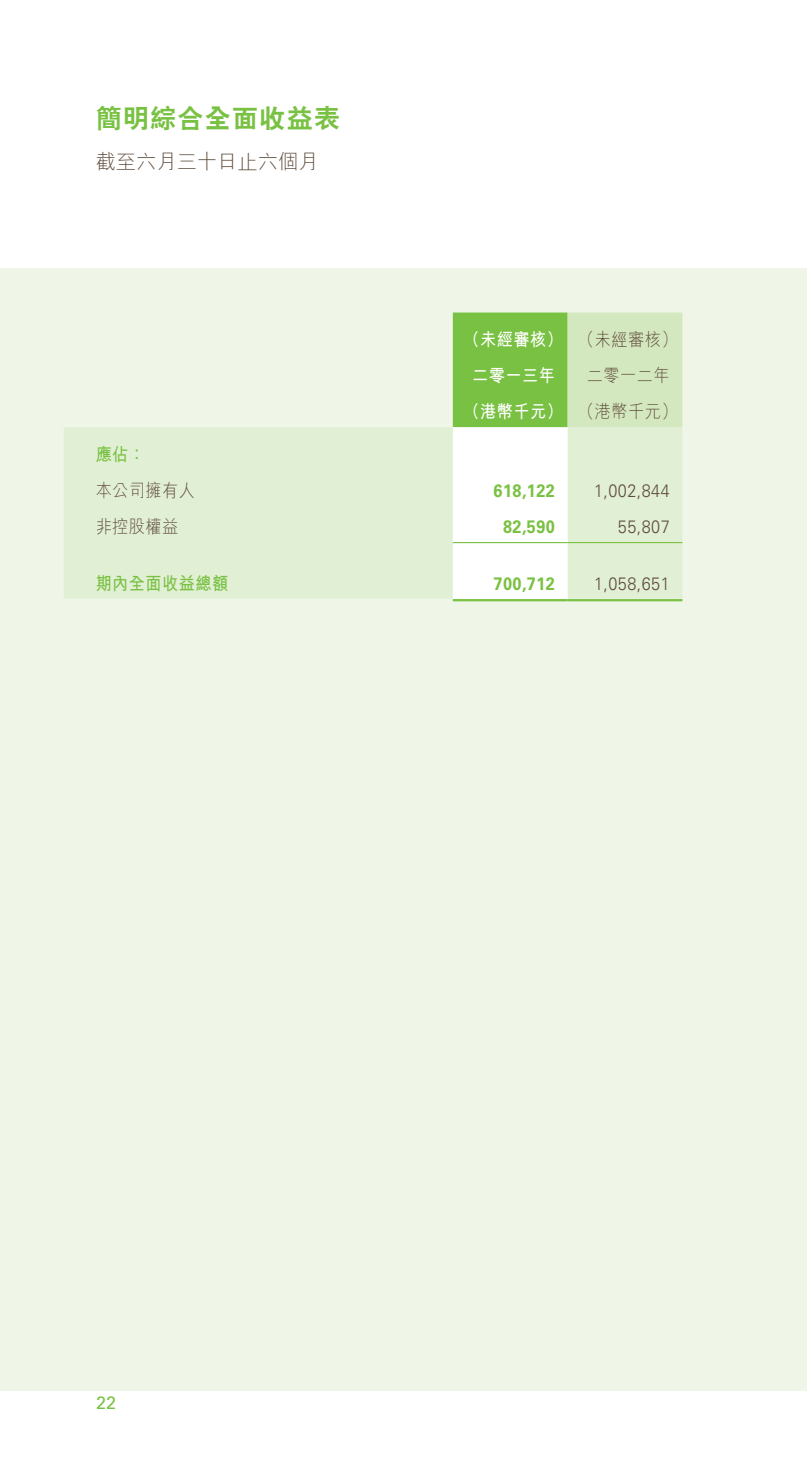
<style>
.page{position:relative;width:810px;height:1467px;background:#fff}
.page>*{position:absolute;margin:0;border:0;box-sizing:border-box;transform-origin:0 0}
.t1{font:800 25.88px "C Hei 2 HK";letter-spacing:.055em;color:#79c142}
.t2{font:300 20.25px "M Hei HK";color:#5f4c3b}
._7__表內文{font:300 18px "M Hei HK";letter-spacing:.03em;color:#5f4c3b;scale:.9 1}
._7__表內文-2{font:300 18px "Univers LT Std";letter-spacing:.03em;color:#5f4c3b;scale:.9 1}
._7__表內文-3{font:700 18px "Univers LT Std";letter-spacing:.03em;color:#79c142;scale:.9 1}
._7__表內文-4{font:700 18px "M Hei HK";letter-spacing:.03em;color:#fff;scale:.9 1}
._7__表內文-5{font:700 18px "M Hei HK";letter-spacing:.03em;color:#79c142;scale:.9 1}
.t3{font:18px "Univers LT Std";color:#79c142}
</style>
<div class="page">
<div style="left:0;top:268px;width:807px;height:1122px;background:#eff6e8"></div>
<div style="left:64px;top:427px;width:389px;height:172px;background:#e1efd4"></div>
<svg style="left:453px;top:313px;width:229px;height:286px;background:#d2e9bf"></svg>
<hr style="left:453px;top:542px;width:115px;height:1px;background:#79c142">
<hr style="left:568px;top:542px;width:114px;height:1px;background:#79c142">
<hr style="left:453px;top:599px;width:115px;height:2px;background:#79c142">
<hr style="left:568px;top:599px;width:114px;height:2px;background:#79c142">
<h1 class="t1" style="left:96px;top:106px;width:246px">簡明綜合全面收益表</h1>
<p class="t2" style="left:96px;top:151px;width:224px">截至六月三十日止六個月</p>
<p class="_7__表內文-4" style="left:464px;top:327px;width:112px">（未經審核）</p>
<p class="_7__表內文" style="left:578px;top:330px;width:112px">（未經審核）</p>
<p class="_7__表內文-4" style="left:472px;top:363px;width:94px">二零一三年</p>
<p class="_7__表內文" style="left:587px;top:366px;width:94px">二零一二年</p>
<p class="_7__表內文-4" style="left:464px;top:399px;width:112px">（港幣千元）</p>
<p class="_7__表內文" style="left:578px;top:402px;width:112px">（港幣千元）</p>
<p class="_7__表內文-5" style="left:96px;top:441px;width:57px">應佔：</p>
<p class="_7__表內文" style="left:96px;top:481px;width:112px">本公司擁有人</p>
<p class="_7__表內文-3" style="left:494px;top:480px;width:70px">618,122</p>
<p class="_7__表內文-2" style="left:594px;top:480px;width:86px">1,002,844</p>
<p class="_7__表內文" style="left:96px;top:517px;width:94px">非控股權益</p>
<p class="_7__表內文-3" style="left:503px;top:516px;width:59px">82,590</p>
<p class="_7__表內文-2" style="left:618px;top:516px;width:59px">55,807</p>
<p class="_7__表內文-5" style="left:96px;top:570px;width:149px">期內全面收益總額</p>
<p class="_7__表內文-3" style="left:494px;top:573px;width:70px">700,712</p>
<p class="_7__表內文-2" style="left:594px;top:572px;width:86px">1,058,651</p>
<p class="t3" style="left:96px;top:1392px;width:22px">22</p>
</div>
